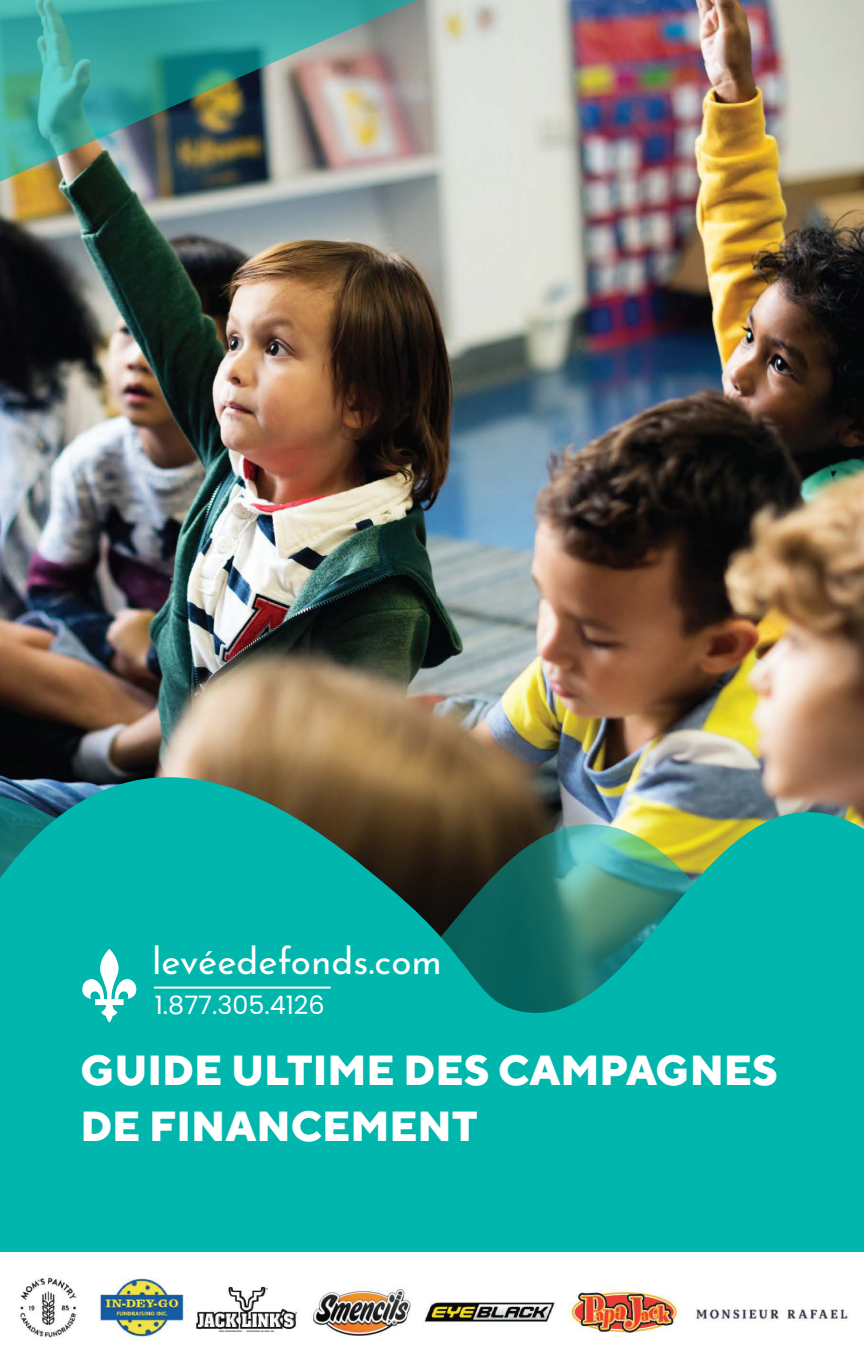
<style>
.page{position:relative;width:864px;height:1368px;background:#fff}
.page>*{position:absolute;margin:0;border:0;box-sizing:border-box;transform-origin:0 0}
.t1{font:800 42px/56px "TT Norms";color:#fff}
.t2{font:37px "Josefin Sans";color:#fff}
.t3{font:25.4px "Poppins";color:#fff}
</style>
<div class="page">
<img style="left:0;top:0;width:864px;height:759px">
<svg style="left:0;top:759px;width:864px;height:493px;background:#13a599"></svg>
<img style="left:0;top:0;width:420px;height:182px">
<svg style="left:82px;top:949px;width:55px;height:73px"></svg>
<hr style="left:155px;top:987px;width:175px;height:2px;background:#fff">
<img style="left:19px;top:1277px;width:829px;height:64px">
<p class="t2" style="left:152px;top:930px;width:291px">levéedefonds.com</p>
<p class="t3" style="left:155px;top:990px;width:171px">1.877.305.4126</p>
<p class="t1" style="left:80px;top:1042px;width:699px">GUIDE ULTIME DES CAMPAGNES<br>DE FINANCEMENT</p>
</div>
